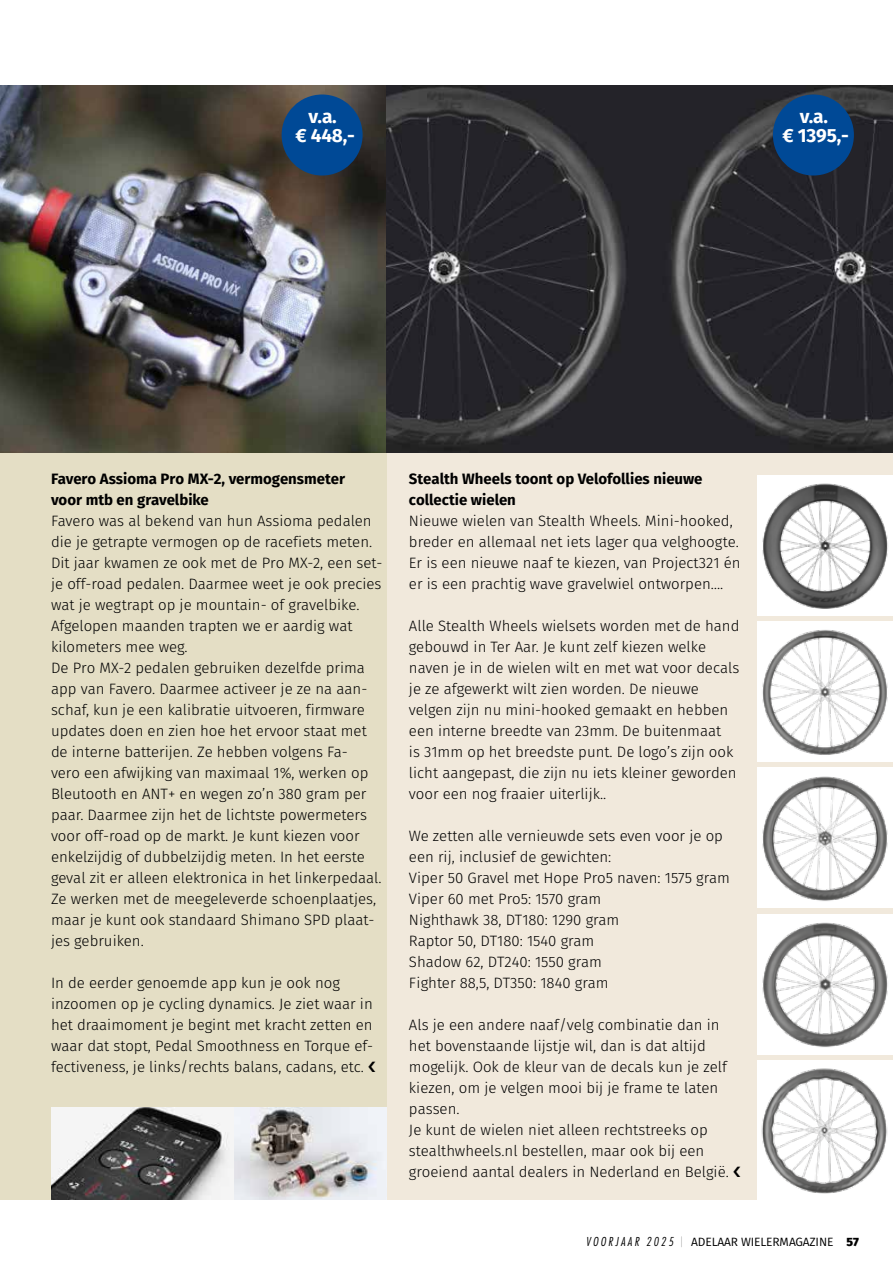
<style>
.page{position:relative;width:893px;height:1263px;background:#fff}
.page>*{position:absolute;margin:0;border:0;box-sizing:border-box;transform-origin:0 0}
.t1{font:700 19.05px "Fira Sans";letter-spacing:-.01em;color:#fff}
.t2{font:300 15px/21px "Fira Sans";color:#000}
.t3{font:700 15px/21px "Fira Sans";color:#000}
.t4{font:12px "Fira Sans";letter-spacing:-.01em;color:#000}
.s1{font-family:"Futura Std";font-weight:300;font-style:italic;font-stretch:condensed}
.s2{font-family:"Fira Sans Hair"}
.s3{font-weight:800}
</style>
<div class="page">
<div style="left:386px;top:432px;width:507px;height:767px;background:#f1e9dc"></div>
<div style="left:0;top:432px;width:387px;height:767px;background:#e4dec5"></div>
<img style="left:51px;top:1107px;width:183px;height:92px">
<svg style="left:234px;top:1107px;width:153px;height:92px"></svg>
<img style="left:0;top:85px;width:387px;height:368px">
<svg style="left:387px;top:85px;width:506px;height:368px;fill:#242329"></svg>
<img style="left:757px;top:475px;width:136px;height:141px">
<img style="left:757px;top:621px;width:136px;height:141px">
<img style="left:757px;top:768px;width:136px;height:140px">
<img style="left:757px;top:1060px;width:136px;height:139px">
<img style="left:757px;top:914px;width:136px;height:140px">
<div style="left:282px;top:94px;width:81px;height:81px;background:#004996;border-radius:50%"></div>
<div style="left:773px;top:94px;width:81px;height:81px;background:#004996;border-radius:50%"></div>
<p class="t1" style="left:309px;top:103px;width:30px">v.a.</p>
<p class="t1" style="left:800px;top:103px;width:30px">v.a.</p>
<p class="t1" style="left:295px;top:122px;width:61px">€ 448,-</p>
<p class="t1" style="left:782px;top:122px;width:68px">€ 1395,-</p>
<p class="t3" style="left:51px;top:468px;width:296px">Favero Assioma Pro MX-2, vermogensmeter voor mtb en gravelbike</p>
<p class="t2" style="left:51px;top:510px;width:333px">Favero was al bekend van hun Assioma pedalen die je getrapte vermogen op de racefiets meten.<br>Dit jaar kwamen ze ook met de Pro MX-2, een set&shy;je off-road pedalen. Daarmee weet je ook precies wat je wegtrapt op je mountain- of gravelbike.<br>Afgelopen maanden trapten we er aardig wat kilometers mee weg.<br>De Pro MX-2 pedalen gebruiken dezelfde prima app van Favero. Daarmee activeer je ze na aan&shy;schaf, kun je een kalibratie uitvoeren, firmware updates doen en zien hoe het ervoor staat met de interne batterijen. Ze hebben volgens Fa-<br>vero een afwijking van maximaal 1%, werken op Bleutooth en ANT+ en wegen zo’n 380 gram per paar. Daarmee zijn het de lichtste powermeters voor off-road op de markt. Je kunt kiezen voor enkelzijdig of dubbelzijdig meten. In het eerste geval zit er alleen elektronica in het linkerpedaal.<br>Ze werken met de meegeleverde schoenplaatjes, maar je kunt ook standaard Shimano SPD plaat&shy;jes gebruiken.</p>
<p class="t2" style="left:51px;top:972px;width:324px">In de eerder genoemde app kun je ook nog inzoomen op je cycling dynamics. Je ziet waar in het draaimoment je begint met kracht zetten en waar dat stopt, Pedal Smoothness en Torque ef&shy;fectiveness, je links/rechts balans, cadans, etc.</p>
<p class="t3" style="left:409px;top:468px;width:295px">Stealth Wheels toont op Velofollies nieuwe collectie wielen</p>
<p class="t2" style="left:409px;top:510px;width:333px">Nieuwe wielen van Stealth Wheels. Mini-hooked, breder en allemaal net iets lager qua velghoogte.<br>Er is een nieuwe naaf te kiezen, van Project321 én er is een prachtig wave gravelwiel ontworpen….</p>
<p class="t2" style="left:409px;top:615px;width:332px">Alle Stealth Wheels wielsets worden met de hand gebouwd in Ter Aar. Je kunt zelf kiezen welke naven je in de wielen wilt en met wat voor decals je ze afgewerkt wilt zien worden. De nieuwe velgen zijn nu mini-hooked gemaakt en hebben een interne breedte van 23mm. De buitenmaat<br>is 31mm op het breedste punt. De logo’s zijn ook licht aangepast, die zijn nu iets kleiner geworden voor een nog fraaier uiterlijk..</p>
<p class="t2" style="left:409px;top:825px;width:322px">We zetten alle vernieuwde sets even voor je op een rij, inclusief de gewichten:<br>Viper 50 Gravel met Hope Pro5 naven: 1575 gram Viper 60 met Pro5: 1570 gram<br>Nighthawk 38, DT180: 1290 gram<br>Raptor 50, DT180: 1540 gram<br>Shadow 62, DT240: 1550 gram<br>Fighter 88,5, DT350: 1840 gram</p>
<p class="t2" style="left:409px;top:1014px;width:321px">Als je een andere naaf/velg combinatie dan in het bovenstaande lijstje wil, dan is dat altijd mogelijk. Ook de kleur van de decals kun je zelf kiezen, om je velgen mooi bij je frame te laten passen.<br>Je kunt de wielen niet alleen rechtstreeks op stealthwheels.nl bestellen, maar ook bij een groeiend aantal dealers in Nederland en België.</p>
<p class="t4" style="left:586px;top:1234px;width:275px"><span class="s1">VO O RJA A R 2 02 5</span> <span class="s2">|</span> ADELAAR WIELERMAGAZINE <span class="s3">57</span></p>
</div>
